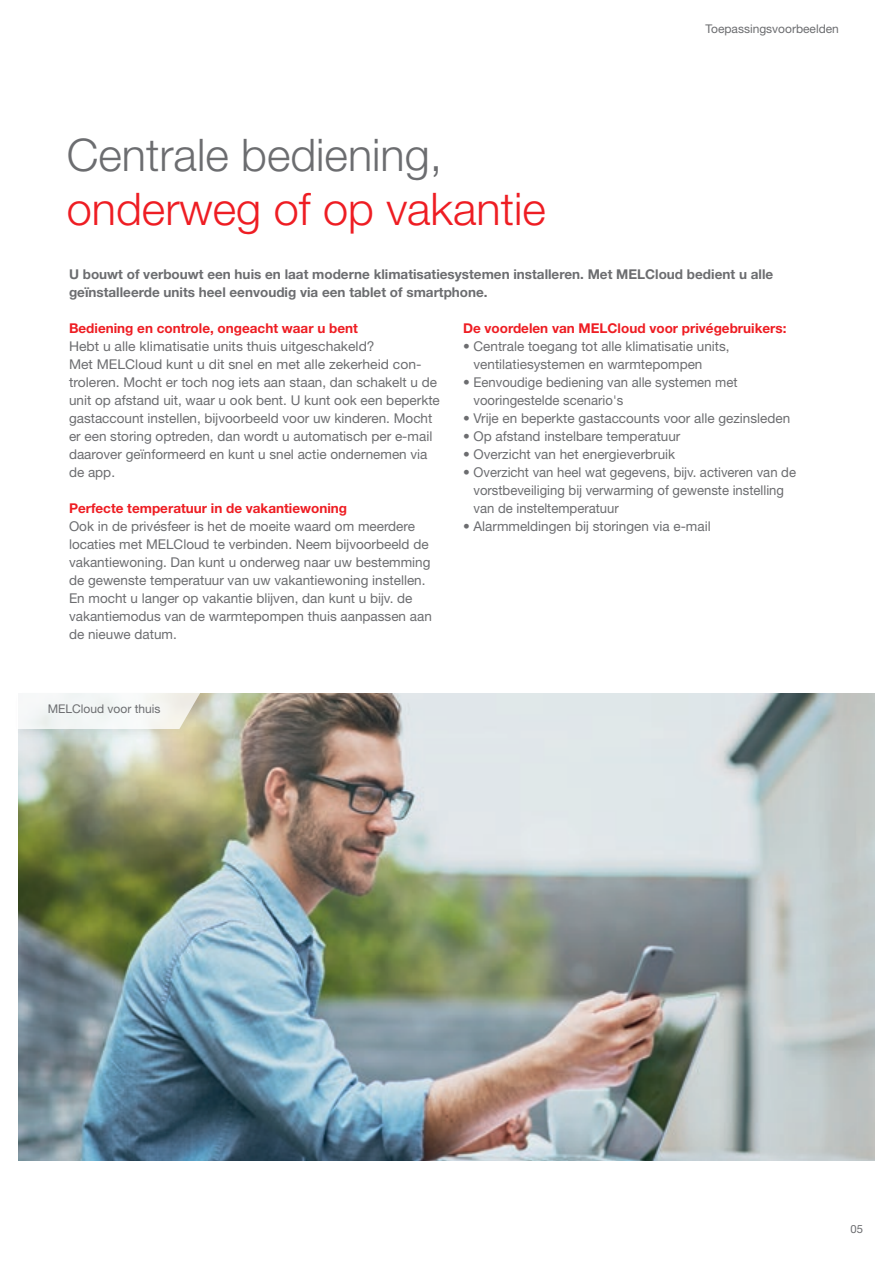
<style>
.page{position:relative;width:893px;height:1263px;background:#fff}
.page>*{position:absolute;margin:0;border:0;box-sizing:border-box;transform-origin:0 0}
.t1{font:300 45px "Helvetica Neue LT Pro";color:#ee1d23}
.t2{font:300 45px "Helvetica Neue LT Pro";color:#6c6d70}
.t3{font:13.5px/18px "Helvetica Neue LT Pro";color:#6c6d70}
.t4{font:700 13.5px/18px "Helvetica Neue LT Pro";color:#6c6d70}
.t5{font:700 13.5px "Helvetica Neue LT Pro";color:#ee1d23}
.t6{font:12px "Helvetica Neue LT Pro";color:#6c6d70}
.t7{font:11.25px "Helvetica Neue LT Pro";color:#6c6d70}
</style>
<div class="page">
<img style="left:18px;top:693px;width:856px;height:468px">
<div style="left:12px;top:688px;width:199px;height:53px;background:#231f20;opacity:.07"></div>
<svg style="left:17px;top:693px;width:183px;height:36px"></svg>
<h1 class="t2" style="left:67px;top:127px;width:377px">Centrale bediening,</h1>
<h1 class="t1" style="left:67px;top:181px;width:480px">onderweg of op vakantie</h1>
<p class="t6" style="left:705px;top:21px;width:135px">Toepassingsvoorbeelden</p>
<p class="t4" style="left:69px;top:265px;width:705px">U bouwt of verbouwt een huis en laat moderne klimatisatiesystemen installeren. Met MELCloud bedient u alle geïnstalleerde units heel eenvoudig via een tablet of smartphone.</p>
<p class="t5" style="left:69px;top:320px;width:290px">Bediening en controle, ongeacht waar u bent</p>
<p class="t3" style="left:69px;top:337px;width:372px">Hebt u alle klimatisatie units thuis uitgeschakeld?<br>Met MELCloud kunt u dit snel en met alle zekerheid con&shy;troleren. Mocht er toch nog iets aan staan, dan schakelt u de unit op afstand uit, waar u ook bent. U kunt ook een beperkte gastaccount instellen, bijvoorbeeld voor uw kinderen. Mocht er een storing optreden, dan wordt u automatisch per e-mail daarover geïnformeerd en kunt u snel actie ondernemen via de app.</p>
<p class="t5" style="left:69px;top:500px;width:279px">Perfecte temperatuur in de vakantiewoning</p>
<p class="t3" style="left:69px;top:517px;width:364px">Ook in de privésfeer is het de moeite waard om meerdere locaties met MELCloud te verbinden. Neem bijvoorbeeld de vakantiewoning. Dan kunt u onderweg naar uw bestemming de gewenste temperatuur van uw vakantiewoning instellen.<br>En mocht u langer op vakantie blijven, dan kunt u bijv. de vakantiemodus van de warmtepompen thuis aanpassen aan de nieuwe datum.</p>
<p class="t5" style="left:463px;top:320px;width:325px">De voordelen van MELCloud voor privégebruikers:</p>
<p class="t3" style="left:473px;top:337px;width:258px;text-indent:-11px">• Centrale toegang tot alle klimatisatie units, ventilatiesystemen en warmtepompen</p>
<p class="t3" style="left:473px;top:373px;width:265px;text-indent:-10px">• Eenvoudige bediening van alle systemen met vooringestelde scenario's</p>
<p class="t3" style="left:463px;top:409px;width:329px">• Vrije en beperkte gastaccounts voor alle gezinsleden</p>
<p class="t3" style="left:463px;top:427px;width:219px">• Op afstand instelbare temperatuur</p>
<p class="t3" style="left:463px;top:445px;width:214px">• Overzicht van het energieverbruik</p>
<p class="t3" style="left:473px;top:463px;width:324px;text-indent:-11px">• Overzicht van heel wat gegevens, bijv. activeren van de vorstbeveiliging bij verwarming of gewenste instelling van de insteltemperatuur</p>
<p class="t3" style="left:463px;top:517px;width:249px">• Alarmmeldingen bij storingen via e-mail</p>
<p class="t6" style="left:48px;top:702px;width:114px">MELCloud voor thuis</p>
<p class="t7" style="left:850px;top:1222px;width:14px">05</p>
</div>
